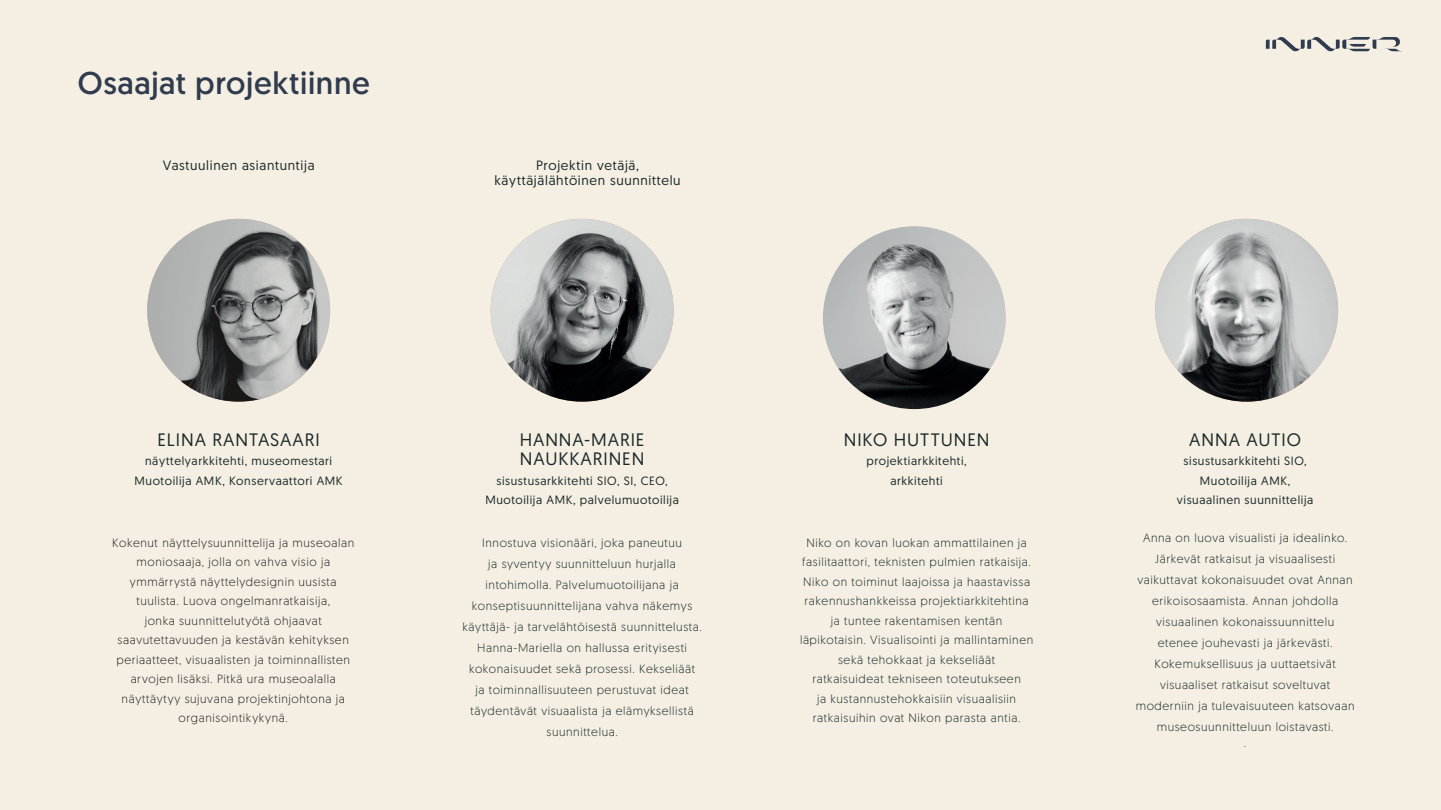
<style>
.page{position:relative;width:1441px;height:810px;background:#fff}
.page>*{position:absolute;margin:0;border:0;box-sizing:border-box;transform-origin:0 0}
.t1{font:31.5px "Geomanist";letter-spacing:.02em;color:#303b4e}
.t2{font:18px/19.5px "Geomanist";letter-spacing:.05em;color:#1c292a}
.t3{font:13.5px/15px "Geomanist";letter-spacing:.05em;color:#1c292a;text-align:center}
.t4{font:300 12px/21px "Geomanist";letter-spacing:.05em;color:#1c292a;text-align:center}
.t5{font:300 12px/19.5px "Geomanist";letter-spacing:.05em;color:#231f20;text-align:center}
.t6{font:12px/19.5px "Geomanist";letter-spacing:.05em;color:#1c292a;text-align:center}
</style>
<div class="page">
<div style="left:0;top:0;width:1440px;height:810px;background:#f4efe2"></div>
<img style="left:1265px;top:37px;width:137px;height:15px">
<img style="left:147px;top:219px;width:183px;height:183px;border-radius:91px">
<img style="left:822px;top:226px;width:183px;height:183px;border-radius:91px">
<img style="left:490px;top:219px;width:183px;height:183px;border-radius:91px">
<img style="left:1154px;top:219px;width:183px;height:183px;border-radius:91px">
<h1 class="t1" style="left:78px;top:63px;width:293px">Osaajat projektiinne</h1>
<p class="t3" style="left:163px;top:157px;width:153px">Vastuulinen asiantuntija</p>
<p class="t3" style="left:494px;top:157px;width:188px">Projektin vetäjä, käyttäjälähtöinen suunnittelu</p>
<h2 class="t2" style="left:157px;top:429px;width:164px">ELINA RANTASAARI</h2>
<p class="t6" style="left:135px;top:451px;width:210px">näyttelyarkkitehti, museomestari<br>Muotoilija AMK, Konservaattori AMK</p>
<p class="t5" style="left:112px;top:532px;width:243px">Kokenut näyttelysuunnittelija ja museoalan moniosaaja, jolla on vahva visio ja ymmärrystä näyttelydesignin uusista tuulista. Luova ongelmanratkaisija,<br>jonka suunnittelutyötä ohjaavat saavutettavuuden ja kestävän kehityksen periaatteet, visuaalisten ja toiminnallisten arvojen lisäksi. Pitkä ura museoalalla näyttäytyy sujuvana projektinjohtona ja organisointikykynä.</p>
<h2 class="t2" style="left:519px;top:429px;width:126px">HANNA-MARIE<br>NAUKKARINEN</h2>
<p class="t6" style="left:485px;top:470px;width:195px">sisustusarkkitehti SIO, SI, CEO,<br>Muotoilija AMK, palvelumuotoilija</p>
<p class="t4" style="left:462px;top:531px;width:241px">Innostuva visionääri, joka paneutuu<br>ja syventyy suunnitteluun hurjalla intohimolla. Palvelumuotoilijana ja konseptisuunnittelijana vahva näkemys käyttäjä- ja tarvelähtöisestä suunnittelusta.<br>Hanna-Mariella on hallussa erityisesti kokonaisuudet sekä prosessi. Kekseliäät<br>ja toiminnallisuuteen perustuvat ideat täydentävät visuaalista ja elämyksellistä suunnittelua.</p>
<h2 class="t2" style="left:843px;top:429px;width:147px">NIKO HUTTUNEN</h2>
<p class="t6" style="left:866px;top:451px;width:102px">projektiarkkitehti, arkkitehti</p>
<p class="t4" style="left:800px;top:532px;width:235px;line-height:19.5px">Niko on kovan luokan ammattilainen ja fasilitaattori, teknisten pulmien ratkaisija.<br>Niko on toiminut laajoissa ja haastavissa rakennushankkeissa projektiarkkitehtina ja tuntee rakentamisen kentän läpikotaisin. Visualisointi ja mallintaminen sekä tehokkaat ja kekseliäät<br>ratkaisuideat tekniseen toteutukseen<br>ja kustannustehokkaisiin visuaalisiin ratkaisuihin ovat Nikon parasta antia.</p>
<h2 class="t2" style="left:1189px;top:429px;width:113px">ANNA AUTIO</h2>
<p class="t6" style="left:1176px;top:451px;width:138px">sisustusarkkitehti SIO,<br>Muotoilija AMK, visuaalinen suunnittelija</p>
<p class="t4" style="left:1135px;top:526px;width:220px">Anna on luova visualisti ja idealinko.<br>Järkevät ratkaisut ja visuaalisesti vaikuttavat kokonaisuudet ovat Annan erikoisosaamista. Annan johdolla visuaalinen kokonaissuunnittelu etenee jouhevasti ja järkevästi.<br>Kokemuksellisuus ja uuttaetsivät visuaaliset ratkaisut soveltuvat moderniin ja tulevaisuuteen katsovaan museosuunnitteluun loistavasti.</p>
<p class="t4" style="left:1243px;top:732px;width:4px">.</p>
</div>
